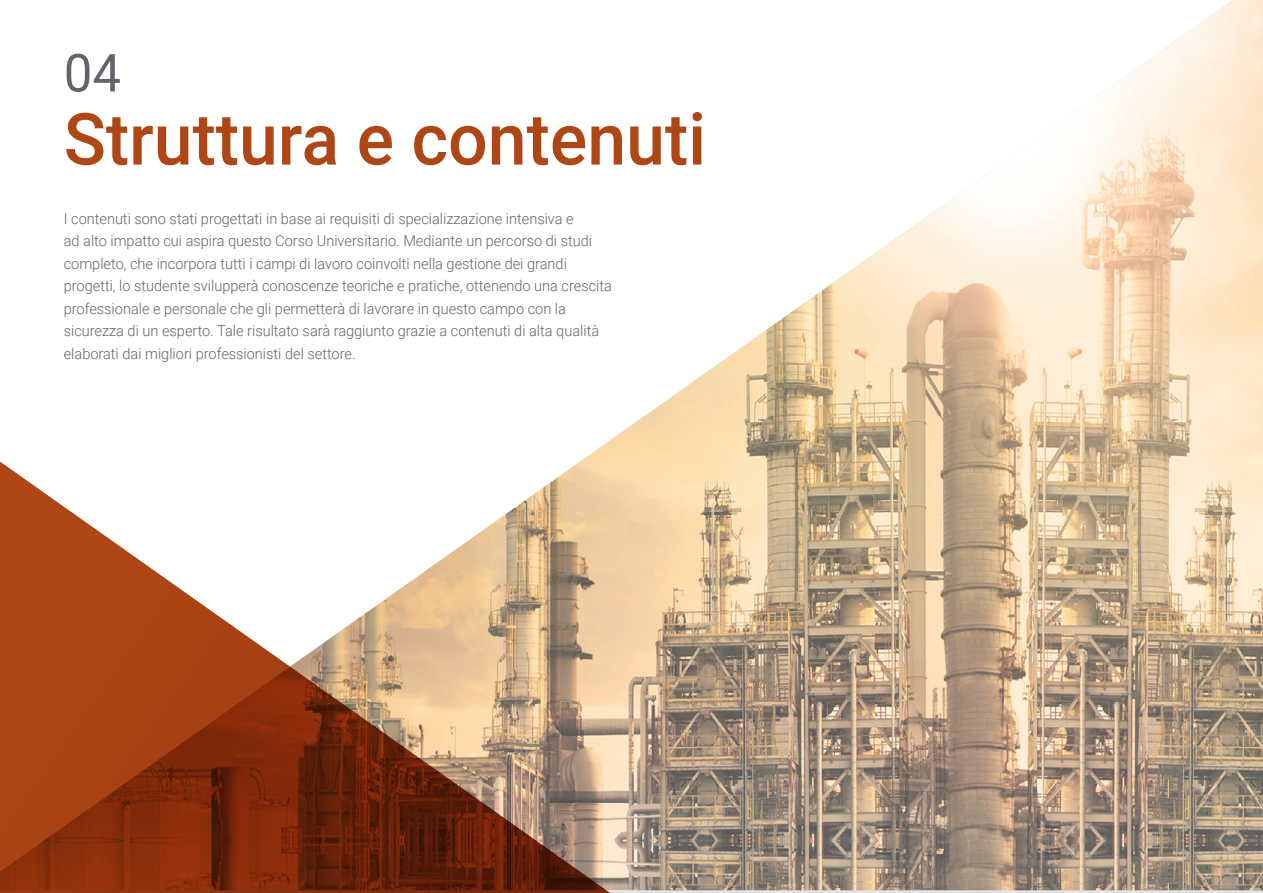
<style>
.page{position:relative;width:1263px;height:893px;background:#fff}
.page>*{position:absolute;margin:0;border:0;box-sizing:border-box;transform-origin:0 0}
.t1{font:500 72px "Roboto";color:#ae4615}
.t2{font:52.5px "Roboto";color:#61646a}
.t3{font:300 15px/22.5px "Roboto";color:#61646a}
</style>
<div class="page">
<img style="left:602px;top:0;width:661px;height:890px">
<svg style="left:0;top:446px;width:640px;height:447px"></svg>
<h2 class="t2" style="left:64px;top:36px;width:59px">04</h2>
<h1 class="t1" style="left:64px;top:89px;width:644px">Struttura e contenuti</h1>
<p class="t3" style="left:64px;top:207px;width:550px">I contenuti sono stati progettati in base ai requisiti di specializzazione intensiva e<br>ad alto impatto cui aspira questo Corso Universitario. Mediante un percorso di studi completo, che incorpora tutti i campi di lavoro coinvolti nella gestione dei grandi progetti, lo studente svilupperà conoscenze teoriche e pratiche, ottenendo una crescita professionale e personale che gli permetterà di lavorare in questo campo con la sicurezza di un esperto. Tale risultato sarà raggiunto grazie a contenuti di alta qualità elaborati dai migliori professionisti del settore.</p>
</div>
